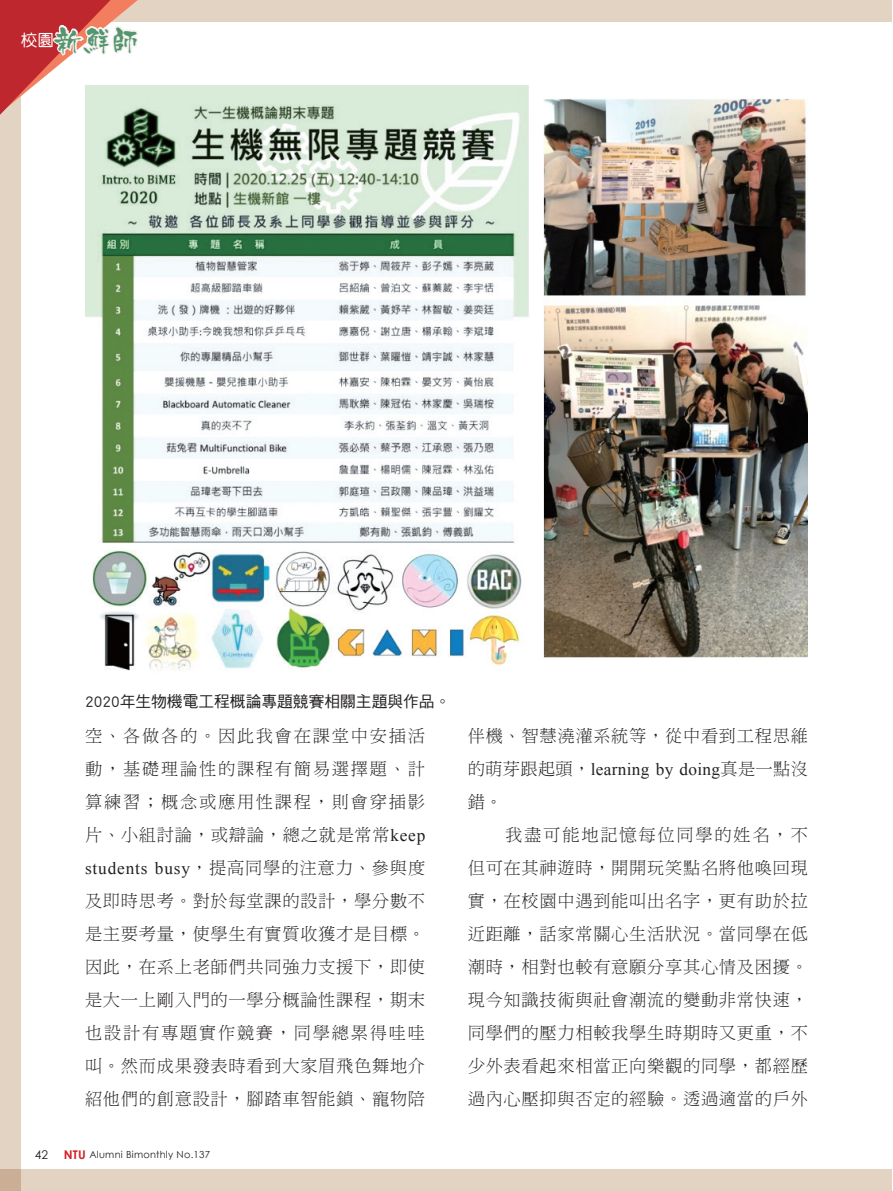
<style>
.page{position:relative;width:893px;height:1191px;background:#fff}
.page>*{position:absolute;margin:0;border:0;box-sizing:border-box;transform-origin:0 0}
.t1{font:28.5px "Kyo Madoka";color:#54956e}
.內文11_5{font:17.25px/33px "DF Ming Std W3";letter-spacing:.04em;color:#231f20;text-align:justify}
.圖說{font:15.75px "DF Hei Std W5";color:#231f20}
.t2{font:12px "Century Gothic";color:#231f20}
.t3{font:9.75px "Century Gothic";letter-spacing:.025em;color:#231f20}
.s1{font-family:"Times New Roman"}
.s2{font-weight:700;font-size:12px;color:#d1232a}
</style>
<div class="page">
<div style="left:0;top:0;width:892px;height:22px;background:#e3d3c3"></div>
<div style="left:0;top:1169px;width:892px;height:22px;background:#e3d3c3"></div>
<div style="left:0;top:0;width:21px;height:1191px;background:#e3d3c3"></div>
<svg style="left:0;top:0;width:138px;height:115px"></svg>
<img style="left:85px;top:85px;width:723px;height:586px">
<h1 class="t1" style="left:21px;top:26px;width:120px"><sup>校園</sup>新鮮師</h1>
<p class="圖說" style="left:85px;top:692px;width:367px">2020年生物機電工程概論專題競賽相關主題與作品。</p>
<p class="內文11_5" style="left:85px;top:718px;width:342px">空、各做各的。因此我會在課堂中安插活動，基礎理論性的課程有簡易選擇題、計算練習；概念或應用性課程，則會穿插影片、小組討論，或辯論，總之就是常常<span class="s1">keep students busy</span>，提高同學的注意力、參與度及即時思考。對於每堂課的設計，學分數不是主要考量，使學生有實質收獲才是目標。因此，在系上老師們共同強力支援下，即使是大一上剛入門的一學分概論性課程，期末也設計有專題實作競賽，同學總累得哇哇叫。然而成果發表時看到大家眉飛色舞地介紹他們的創意設計，腳踏車智能鎖、寵物陪</p>
<p class="內文11_5" style="left:468px;top:718px;width:342px">伴機、智慧澆灌系統等，從中看到工程思維的萌芽跟起頭，<span class="s1">learning by doing</span>真是一點沒錯。</p>
<p class="內文11_5" style="left:468px;top:817px;width:342px;text-indent:38px">我盡可能地記憶每位同學的姓名，不但可在其神遊時，開開玩笑點名將他喚回現實，在校園中遇到能叫出名字，更有助於拉近距離，話家常關心生活狀況。當同學在低潮時，相對也較有意願分享其心情及困擾。現今知識技術與社會潮流的變動非常快速，同學們的壓力相較我學生時期時又更重，不少外表看起來相當正向樂觀的同學，都經歷過內心壓抑與否定的經驗。透過適當的戶外</p>
<p class="t2" style="left:35px;top:1147px;width:15px">42</p>
<p class="t3" style="left:64px;top:1148px;width:148px"><span class="s2">NTU</span> Alumni Bimonthly No.137</p>
</div>
